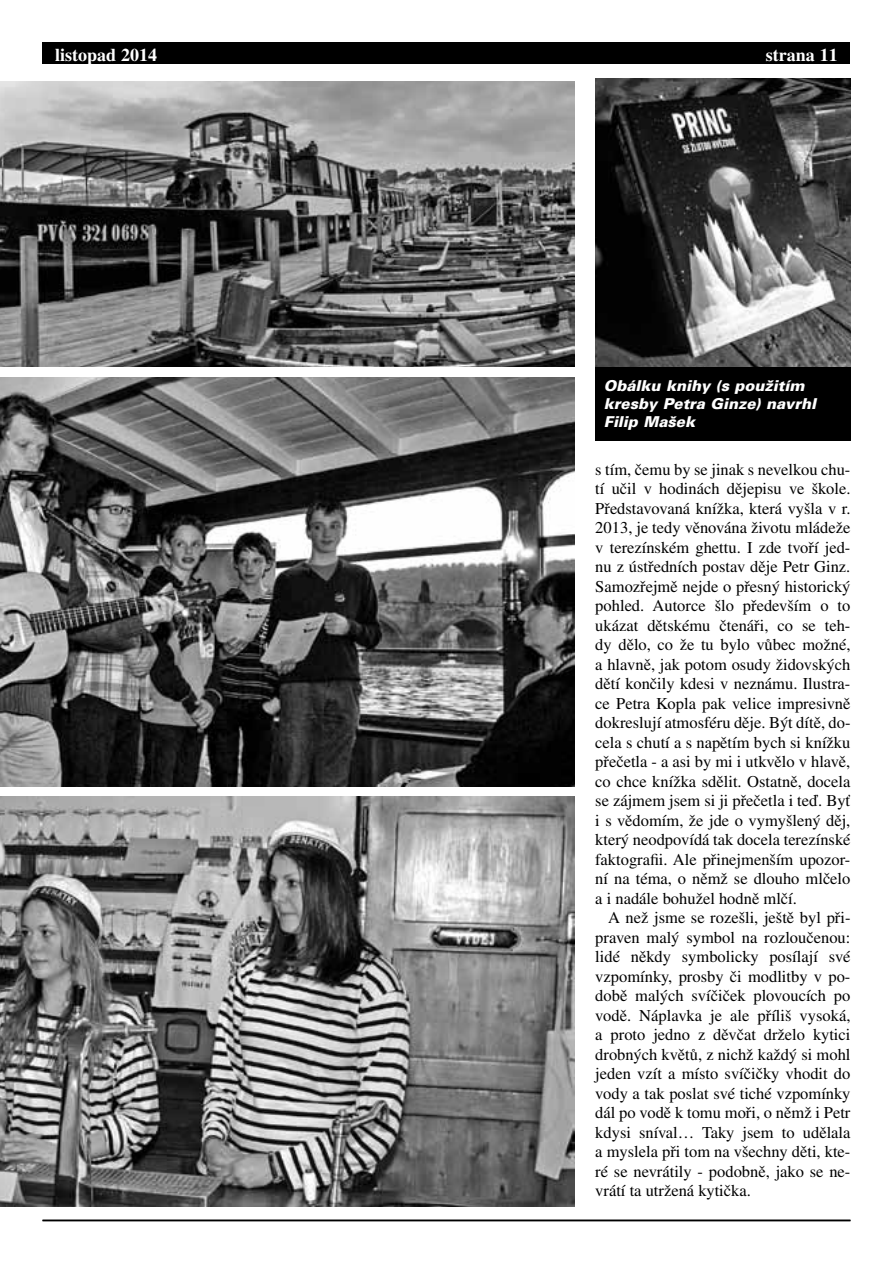
<style>
.page{position:relative;width:893px;height:1263px;background:#fff}
.page>*{position:absolute;margin:0;border:0;box-sizing:border-box;transform-origin:0 0}
.t1{font:700 18px "Times LT Std";color:#fff}
.t2{font:16.5px/19.5px "Times LT Std";color:#000;text-align:justify}
.t3{font:italic 900 15px/18px "Univers CE";color:#fff}
</style>
<div class="page">
<div style="left:43px;top:43px;width:807px;height:21px;background:#000"></div>
<hr style="left:43px;top:1220px;width:807px;height:1px;background:#000">
<img style="left:0;top:82px;width:574px;height:285px">
<img style="left:0;top:377px;width:574px;height:410px">
<img style="left:0;top:796px;width:574px;height:410px">
<img style="left:595px;top:78px;width:255px;height:289px">
<div style="left:595px;top:367px;width:255px;height:73px;background:#000"></div>
<p class="t1" style="left:55px;top:44px;width:103px">listopad 2014</p>
<p class="t1" style="left:766px;top:44px;width:73px">strana 11</p>
<p class="t3" style="left:604px;top:377px;width:214px">Obálku knihy (s použitím kresby Petra Ginze) navrhl<br>Filip Mašek</p>
<p class="t2" style="left:595px;top:459px;width:257px">s tím, čemu by se jinak s nevelkou chu&shy;tí učil v hodinách dějepisu ve škole.<br>Představovaná knížka, která vyšla v r.<br>2013, je tedy věnována životu mládeže v terezínském ghettu. I zde tvoří jed&shy;nu z ústředních postav děje Petr Ginz.<br>Samozřejmě nejde o přesný historický pohled. Autorce šlo především o to ukázat dětskému čtenáři, co se teh&shy;dy dělo, co že tu bylo vůbec možné, a hlavně, jak potom osudy židovských dětí končily kdesi v neznámu. Ilustra&shy;ce Petra Kopla pak velice impresivně dokreslují atmosféru děje. Být dítě, do&shy;cela s chutí a s napětím bych si knížku přečetla - a asi by mi i utkvělo v hlavě, co chce knížka sdělit. Ostatně, docela se zájmem jsem si ji přečetla i teď. Byť i s vědomím, že jde o vymyšlený děj, který neodpovídá tak docela terezínské faktografii. Ale přinejmenším upozor&shy;ní na téma, o němž se dlouho mlčelo a i nadále bohužel hodně mlčí.</p>
<p class="t2" style="left:595px;top:908px;width:257px;text-indent:13px">A než jsme se rozešli, ještě byl při&shy;praven malý symbol na rozloučenou: lidé někdy symbolicky posílají své vzpomínky, prosby či modlitby v po&shy;době malých svíčiček plovoucích po vodě. Náplavka je ale příliš vysoká, a proto jedno z děvčat drželo kytici drobných květů, z nichž každý si mohl jeden vzít a místo svíčičky vhodit do vody a tak poslat své tiché vzpomínky dál po vodě k tomu moři, o němž i Petr kdysi sníval… Taky jsem to udělala a myslela při tom na všechny děti, kte&shy;ré se nevrátily - podobně, jako se ne&shy;vrátí ta utržená kytička.</p>
</div>
